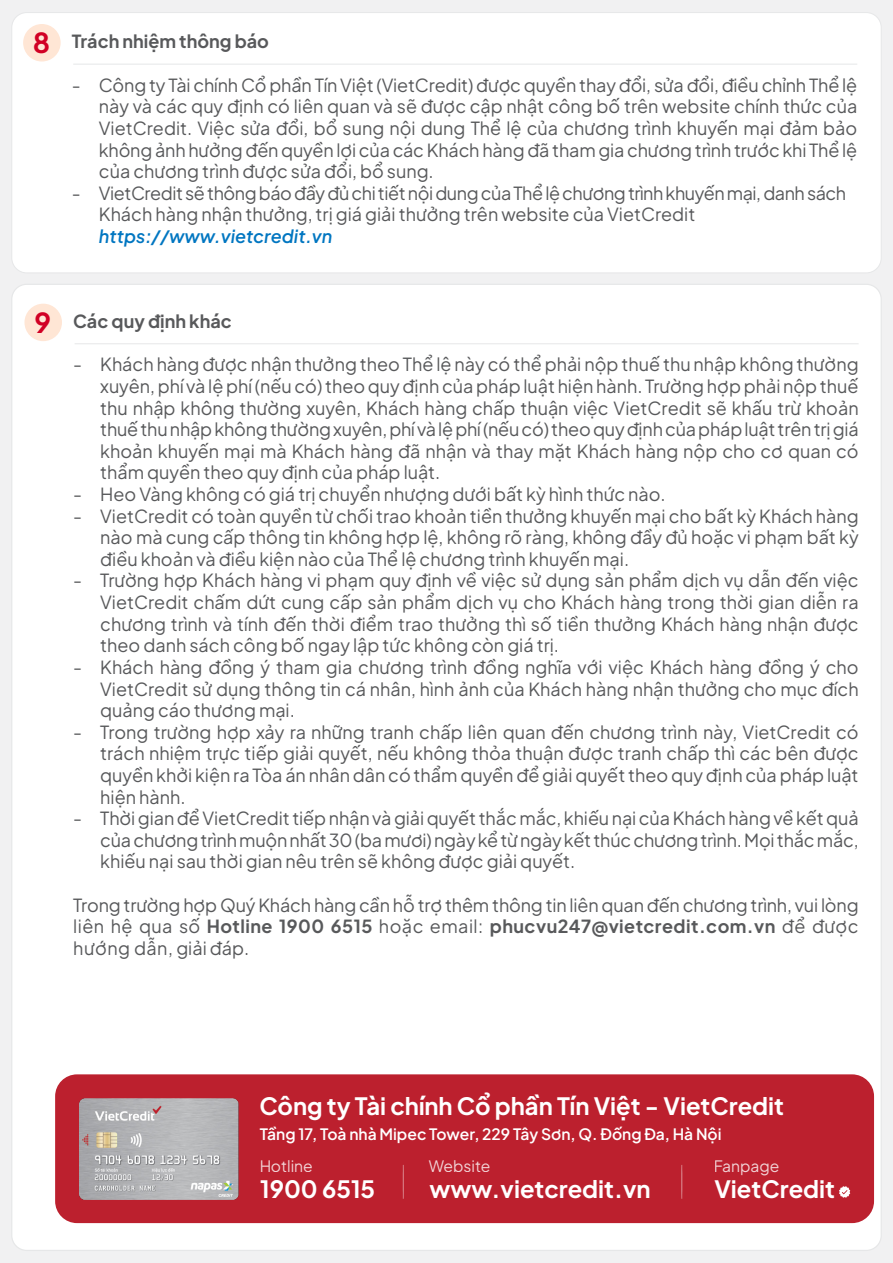
<style>
.page{position:relative;width:893px;height:1263px;background:#f1f1f2}
.page>*{position:absolute;margin:0;border:0;box-sizing:border-box;transform-origin:0 0}
.t1{font:700 27.45px "Plus Jakarta Sans";color:#d10024}
.t2{font:700 23.85px "Plus Jakarta Sans";color:#fff}
.t3{font:18px/21.6px "Plus Jakarta Sans";color:#58595b;text-align:justify}
.t4{font:18px/21.6px "Plus Jakarta Sans";letter-spacing:-.025em;color:#58595b}
.t5{font:700 18px "Plus Jakarta Sans";color:#58595b}
.t6{font:italic 600 18px "Plus Jakarta Sans";color:#0076c1}
.t7{font:600 15.6px "Plus Jakarta Sans";color:#fff}
.t8{font:15.6px "Plus Jakarta Sans";color:#fff}
.s1{font-weight:700}
</style>
<div class="page">
<div style="left:12px;top:13px;width:869px;height:260px;background:#fff;border-radius:15px"></div>
<div style="left:12px;top:284px;width:869px;height:966px;background:#fff;border-radius:15px"></div>
<div style="left:24px;top:304px;width:38px;height:37px;background:#ffe6d5;border-radius:50%"></div>
<hr style="left:75px;top:343px;width:784px;height:1px;background:#e6e7e8">
<div style="left:23px;top:24px;width:38px;height:38px;background:#ffe6d5;border-radius:50%"></div>
<hr style="left:73px;top:64px;width:784px;height:1px;background:#e6e7e8">
<div style="left:55px;top:1074px;width:819px;height:149px;background:#bc202e;border-radius:22px"></div>
<svg style="left:403px;top:1165px;width:1px;height:34px"></svg>
<svg style="left:681px;top:1165px;width:1px;height:34px"></svg>
<svg style="left:839px;top:1186px;width:11px;height:12px"></svg>
<img style="left:79px;top:1098px;width:160px;height:102px">
<h1 class="t1" style="left:33px;top:18px;width:19px">8</h1>
<p class="t5" style="left:72px;top:26px;width:199px">Trách nhiệm thông báo</p>
<p class="t3" style="left:99px;top:72px;width:760px;text-indent:-27px">- Công ty Tài chính Cổ phần Tín Việt (VietCredit) được quyền thay đổi, sửa đổi, điều chỉnh Thể lệ này và các quy định có liên quan và sẽ được cập nhật công bố trên website chính thức của VietCredit. Việc sửa đổi, bổ sung nội dung Thể lệ của chương trình khuyến mại đảm bảo không ảnh hưởng đến quyền lợi của các Khách hàng đã tham gia chương trình trước khi Thể lệ của chương trình được sửa đổi, bổ sung.</p>
<p class="t4" style="left:99px;top:180px;width:749px;text-indent:-27px">- VietCredit sẽ thông báo đầy đủ chi tiết nội dung của Thể lệ chương trình khuyến mại, danh sách<br>Khách hàng nhận thưởng, trị giá giải thưởng trên website của VietCredit</p>
<p class="t6" style="left:99px;top:221px;width:235px">https://www.vietcredit.vn</p>
<h1 class="t1" style="left:35px;top:298px;width:18px">9</h1>
<p class="t5" style="left:73px;top:305px;width:160px">Các quy định khác</p>
<p class="t3" style="left:100px;top:352px;width:760px;text-indent:-27px">- Khách hàng được nhận thưởng theo Thể lệ này có thể phải nộp thuế thu nhập không thường xuyên, phí và lệ phí (nếu có) theo quy định của pháp luật hiện hành. Trường hợp phải nộp thuế thu nhập không thường xuyên, Khách hàng chấp thuận việc VietCredit sẽ khấu trừ khoản thuế thu nhập không thường xuyên, phí và lệ phí (nếu có) theo quy định của pháp luật trên trị giá khoản khuyến mại mà Khách hàng đã nhận và thay mặt Khách hàng nộp cho cơ quan có thẩm quyền theo quy định của pháp luật.</p>
<p class="t3" style="left:73px;top:482px;width:594px">- Heo Vàng không có giá trị chuyển nhượng dưới bất kỳ hình thức nào.</p>
<p class="t3" style="left:100px;top:503px;width:760px;text-indent:-27px">- VietCredit có toàn quyền từ chối trao khoản tiền thưởng khuyến mại cho bất kỳ Khách hàng nào mà cung cấp thông tin không hợp lệ, không rõ ràng, không đầy đủ hoặc vi phạm bất kỳ điều khoản và điều kiện nào của Thể lệ chương trình khuyến mại.</p>
<p class="t3" style="left:100px;top:568px;width:760px;text-indent:-27px">- Trường hợp Khách hàng vi phạm quy định về việc sử dụng sản phẩm dịch vụ dẫn đến việc VietCredit chấm dứt cung cấp sản phẩm dịch vụ cho Khách hàng trong thời gian diễn ra chương trình và tính đến thời điểm trao thưởng thì số tiền thưởng Khách hàng nhận được theo danh sách công bố ngay lập tức không còn giá trị.</p>
<p class="t3" style="left:100px;top:654px;width:760px;text-indent:-27px">- Khách hàng đồng ý tham gia chương trình đồng nghĩa với việc Khách hàng đồng ý cho VietCredit sử dụng thông tin cá nhân, hình ảnh của Khách hàng nhận thưởng cho mục đích quảng cáo thương mại.</p>
<p class="t3" style="left:100px;top:719px;width:760px;text-indent:-27px">- Trong trường hợp xảy ra những tranh chấp liên quan đến chương trình này, VietCredit có trách nhiệm trực tiếp giải quyết, nếu không thỏa thuận được tranh chấp thì các bên được quyền khởi kiện ra Tòa án nhân dân có thẩm quyền để giải quyết theo quy định của pháp luật hiện hành.</p>
<p class="t3" style="left:100px;top:806px;width:760px;text-indent:-27px">- Thời gian để VietCredit tiếp nhận và giải quyết thắc mắc, khiếu nại của Khách hàng về kết quả của chương trình muộn nhất 30 (ba mươi) ngày kể từ ngày kết thúc chương trình. Mọi thắc mắc, khiếu nại sau thời gian nêu trên sẽ không được giải quyết.</p>
<p class="t3" style="left:73px;top:892px;width:787px">Trong trường hợp Quý Khách hàng cần hỗ trợ thêm thông tin liên quan đến chương trình, vui lòng liên hệ qua số <span class="s1">Hotline 1900 6515</span> hoặc email: <span class="s1">phucvu247@vietcredit.com.vn</span> để được hướng dẫn, giải đáp.</p>
<h2 class="t2" style="left:259px;top:1084px;width:526px">Công ty Tài chính Cổ phần Tín Việt - VietCredit</h2>
<p class="t7" style="left:260px;top:1120px;width:463px">Tầng 17, Toà nhà Mipec Tower, 229 Tây Sơn, Q. Đống Đa, Hà Nội</p>
<p class="t8" style="left:259px;top:1153px;width:55px">Hotline</p>
<h2 class="t2" style="left:260px;top:1168px;width:117px">1900 6515</h2>
<p class="t8" style="left:429px;top:1153px;width:63px">Website</p>
<h2 class="t2" style="left:430px;top:1168px;width:223px">www.vietcredit.vn</h2>
<p class="t8" style="left:714px;top:1153px;width:67px">Fanpage</p>
<h2 class="t2" style="left:714px;top:1168px;width:122px">VietCredit</h2>
</div>
